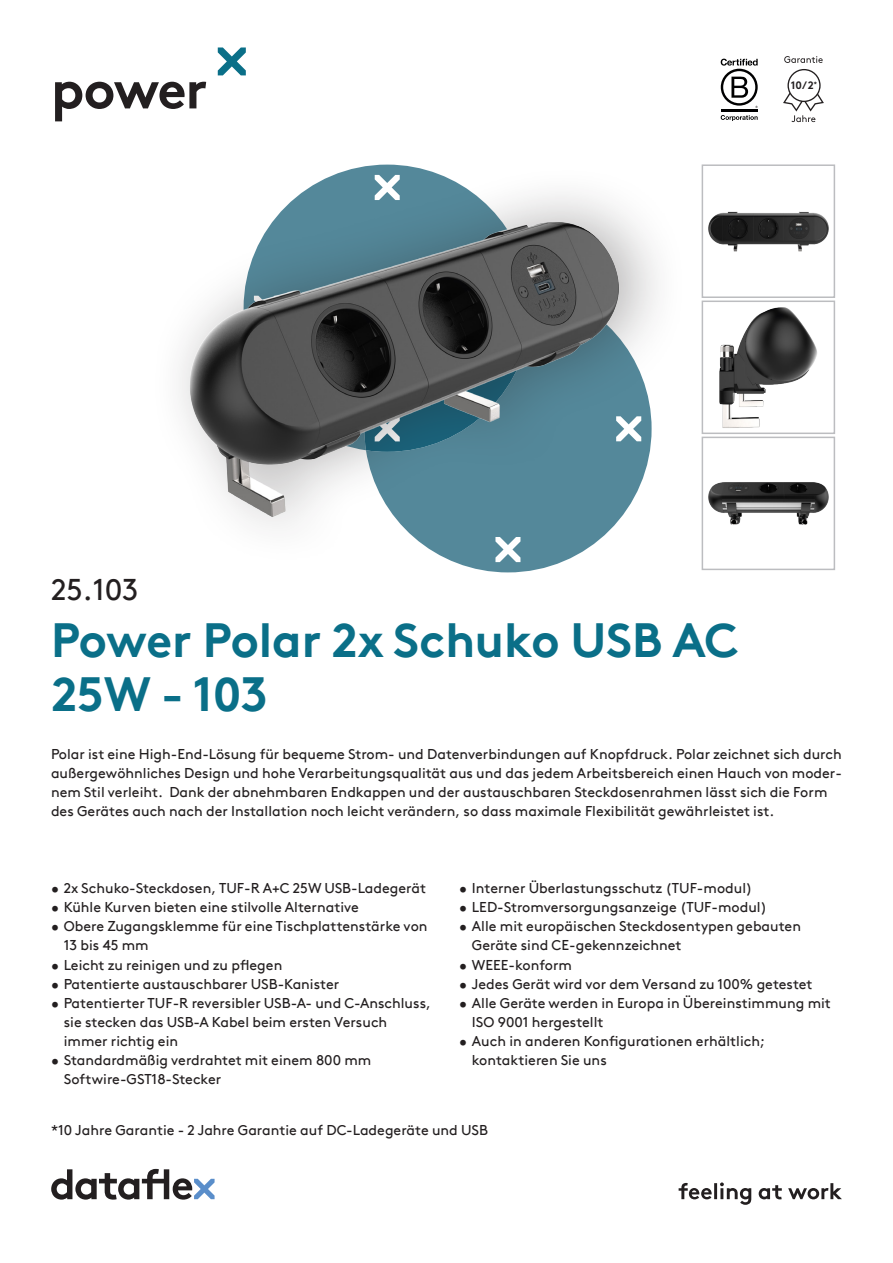
<style>
.page{position:relative;width:893px;height:1263px;background:#fff}
.page>*{position:absolute;margin:0;border:0;box-sizing:border-box;transform-origin:0 0}
.t1{font:700 54px "Brown Pro TT";letter-spacing:-.03em;color:#231f20}
.productnaam{font:700 48px/54px "Brown Pro TT";color:#0a6f88}
.productnummer{font:30px "Brown Pro TT";color:#231f20}
.omschrijving{font:14.25px/19.2px "Brown Pro TT";color:#231f20}
.t2{font:700 10.8px "Brown";color:#231f20}
</style>
<div class="page">
<svg style="left:51px;top:1169px;width:164px;height:30px"></svg>
<svg style="left:218px;top:47px;width:28px;height:28px"></svg>
<svg style="left:679px;top:1182px;width:163px;height:23px"></svg>
<hr style="left:721px;top:110px;width:37px;height:2px;background:#000001">
<svg style="left:721px;top:59px;width:37px;height:49px"></svg>
<svg style="left:721px;top:115px;width:37px;height:6px"></svg>
<svg style="left:784px;top:56px;width:39px;height:7px"></svg>
<svg style="left:783px;top:69px;width:41px;height:53px"></svg>
<img style="left:708px;top:211px;width:121px;height:41px">
<div style="left:702px;top:164px;width:133px;height:134px;border:2px solid #bcbdc0"></div>
<img style="left:719px;top:307px;width:98px;height:121px">
<div style="left:702px;top:301px;width:133px;height:133px;border:2px solid #bcbdc0"></div>
<img style="left:708px;top:482px;width:121px;height:43px">
<div style="left:702px;top:437px;width:133px;height:133px;border:2px solid #bcbdc0"></div>
<div style="left:149px;top:164px;width:539px;height:403px;background:#231f20;opacity:.35"></div>
<img style="left:168px;top:164px;width:473px;height:409px">
<h1 class="t1" style="left:51px;top:46px;width:158px">power</h1>
<p class="t2" style="left:791px;top:77px;width:27px">10/2<sup>*</sup></p>
<p class="productnummer" style="left:51px;top:566px;width:89px">25.103</p>
<p class="productnaam" style="left:51px;top:608px;width:689px">Power Polar 2x Schuko USB AC<br>25W - 103</p>
<p class="omschrijving" style="left:51px;top:743px;width:792px">Polar ist eine High-End-Lösung für bequeme Strom- und Datenverbindungen auf Knopfdruck. Polar zeichnet sich durch außergewöhnliches Design und hohe Verarbeitungsqualität aus und das jedem Arbeitsbereich einen Hauch von moder&shy;nem Stil verleiht. Dank der abnehmbaren Endkappen und der austauschbaren Steckdosenrahmen lässt sich die Form des Gerätes auch nach der Installation noch leicht verändern, so dass maximale Flexibilität gewährleistet ist.</p>
<p class="omschrijving" style="left:51px;top:877px;width:377px">• 2x Schuko-Steckdosen, TUF-R A+C 25W USB-Ladegerät</p>
<p class="omschrijving" style="left:51px;top:896px;width:309px">• Kühle Kurven bieten eine stilvolle Alternative</p>
<p class="omschrijving" style="left:64px;top:915px;width:365px;text-indent:-13px">• Obere Zugangsklemme für eine Tischplattenstärke von<br>13 bis 45 mm</p>
<p class="omschrijving" style="left:51px;top:954px;width:233px">• Leicht zu reinigen und zu pflegen</p>
<p class="omschrijving" style="left:51px;top:973px;width:290px">• Patentierte austauschbarer USB-Kanister</p>
<p class="omschrijving" style="left:64px;top:992px;width:369px;text-indent:-13px">• Patentierter TUF-R reversibler USB-A- und C-Anschluss, sie stecken das USB-A Kabel beim ersten Versuch immer richtig ein</p>
<p class="omschrijving" style="left:64px;top:1049px;width:309px;text-indent:-13px">• Standardmäßig verdrahtet mit einem 800 mm<br>Softwire-GST18-Stecker</p>
<p class="omschrijving" style="left:459px;top:877px;width:295px">• Interner Überlastungsschutz (TUF-modul)</p>
<p class="omschrijving" style="left:459px;top:896px;width:309px">• LED-Stromversorgungsanzeige (TUF-modul)</p>
<p class="omschrijving" style="left:472px;top:915px;width:331px;text-indent:-13px">• Alle mit europäischen Steckdosentypen gebauten<br>Geräte sind CE-gekennzeichnet</p>
<p class="omschrijving" style="left:459px;top:954px;width:114px">• WEEE-konform</p>
<p class="omschrijving" style="left:459px;top:973px;width:355px">• Jedes Gerät wird vor dem Versand zu 100% getestet</p>
<p class="omschrijving" style="left:472px;top:992px;width:360px;text-indent:-13px">• Alle Geräte werden in Europa in Übereinstimmung mit<br>ISO 9001 hergestellt</p>
<p class="omschrijving" style="left:472px;top:1030px;width:294px;text-indent:-13px">• Auch in anderen Konfigurationen erhältlich; kontaktieren Sie uns</p>
<p class="omschrijving" style="left:51px;top:1120px;width:438px">*10 Jahre Garantie - 2 Jahre Garantie auf DC-Ladegeräte und USB</p>
</div>
